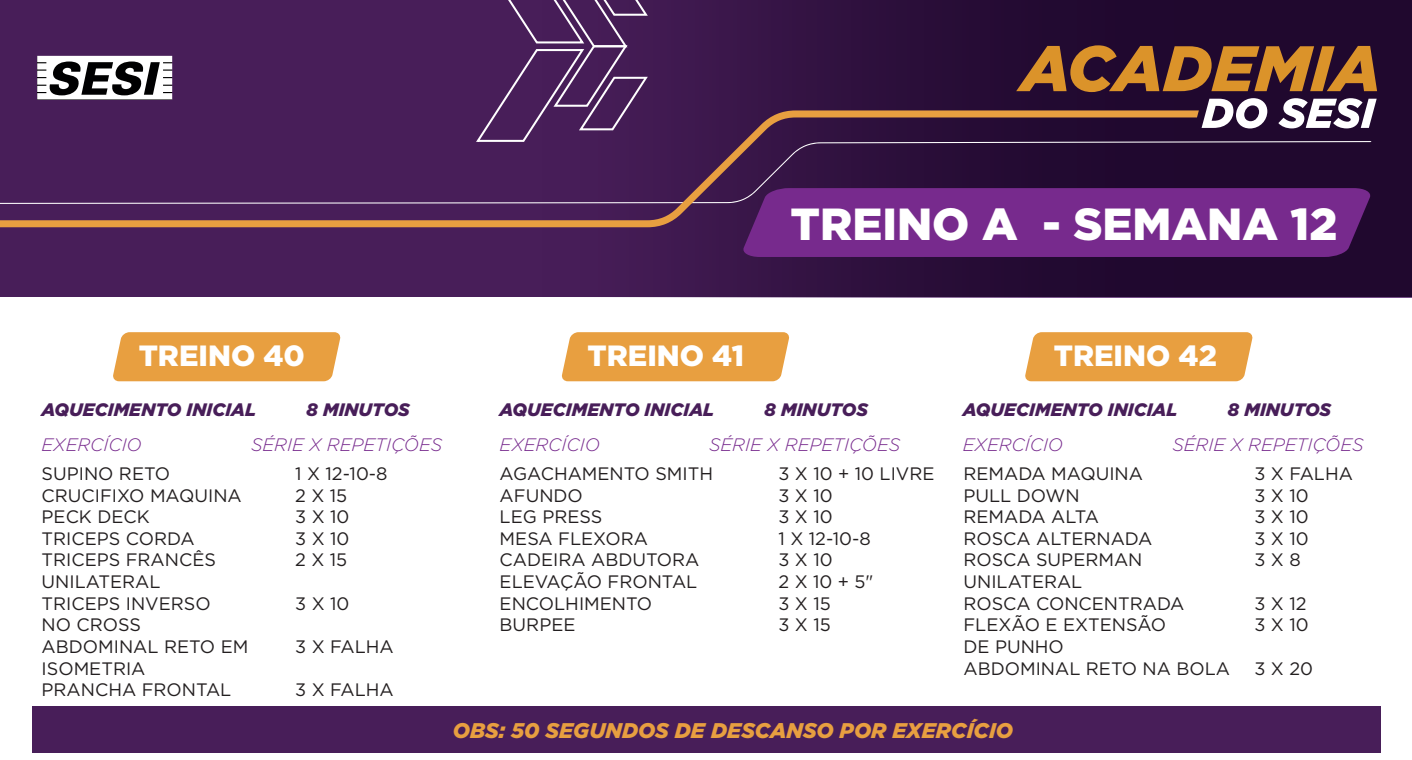
<style>
.page{position:relative;width:1412px;height:760px;background:#fff}
.page>*{position:absolute;margin:0;border:0;box-sizing:border-box;transform-origin:0 0}
.t1{font:900 44.85px "Gotham";color:#fff}
.t2{font:900 29.25px "Gotham";color:#fff}
.t3{font:italic 900 21.15px "Gotham";color:#e89f40}
.t4{font:18px/21.6px "Gotham";color:#231f20}
.t5{font:italic 900 18px "Gotham";color:#481e59}
.t6{font:italic 300 18px "Gotham";color:#772a8d}
</style>
<div class="page">
<div style="left:0;top:0;width:1412px;height:297px;background:#481e59"></div>
<div style="left:535px;top:0;width:877px;height:297px;background:linear-gradient(to right,#431b54,#160324)"></div>
<svg style="left:1016px;top:45px;width:361px;height:47px;background:#87552c"></svg>
<div style="left:1199px;top:141px;width:172px;height:47px;background:#20082e"></div>
<svg style="left:0;top:110px;width:1199px;height:117px"></svg>
<svg style="left:1201px;top:98px;width:66px;height:30px;background:#9f95a5"></svg>
<svg style="left:1278px;top:98px;width:98px;height:30px;background:#a298a8"></svg>
<div style="left:741px;top:188px;width:631px;height:69px;background:#772a8d"></div>
<div style="left:113px;top:332px;width:228px;height:49px;background:#e89f40"></div>
<svg style="left:37px;top:56px;width:135px;height:43px;background:#9c9c9d"></svg>
<svg style="left:474px;top:0;width:176px;height:144px"></svg>
<div style="left:561px;top:332px;width:228px;height:49px;background:#e89f40"></div>
<div style="left:1025px;top:332px;width:228px;height:49px;background:#e89f40"></div>
<div style="left:32px;top:705px;width:1348px;height:47px;background:#481e59"></div>
<h1 class="t1" style="left:790px;top:193px;width:548px">TREINO A - SEMANA 12</h1>
<h2 class="t2" style="left:139px;top:335px;width:168px">TREINO 40</h2>
<h2 class="t2" style="left:587px;top:335px;width:158px">TREINO 41</h2>
<h2 class="t2" style="left:1054px;top:335px;width:165px">TREINO 42</h2>
<p class="t5" style="left:42px;top:397px;width:216px">AQUECIMENTO INICIAL</p>
<p class="t5" style="left:306px;top:397px;width:105px">8 MINUTOS</p>
<p class="t5" style="left:500px;top:397px;width:216px">AQUECIMENTO INICIAL</p>
<p class="t5" style="left:764px;top:397px;width:105px">8 MINUTOS</p>
<p class="t5" style="left:963px;top:397px;width:216px">AQUECIMENTO INICIAL</p>
<p class="t5" style="left:1227px;top:397px;width:105px">8 MINUTOS</p>
<p class="t6" style="left:42px;top:433px;width:102px">EXERCÍCIO</p>
<p class="t6" style="left:251px;top:433px;width:193px">SÉRIE X REPETIÇÕES</p>
<p class="t6" style="left:500px;top:433px;width:102px">EXERCÍCIO</p>
<p class="t6" style="left:709px;top:433px;width:193px">SÉRIE X REPETIÇÕES</p>
<p class="t6" style="left:963px;top:433px;width:102px">EXERCÍCIO</p>
<p class="t6" style="left:1172px;top:433px;width:193px">SÉRIE X REPETIÇÕES</p>
<p class="t4" style="left:42px;top:462px;width:208px">SUPINO RETO<br>CRUCIFIXO MAQUINA<br>PECK DECK<br>TRICEPS CORDA<br>TRICEPS FRANCÊS<br>UNILATERAL<br>TRICEPS INVERSO<br>NO CROSS<br>ABDOMINAL RETO EM<br>ISOMETRIA<br>PRANCHA FRONTAL</p>
<p class="t4" style="left:500px;top:462px;width:215px">AGACHAMENTO SMITH<br>AFUNDO<br>LEG PRESS<br>MESA FLEXORA<br>CADEIRA ABDUTORA<br>ELEVAÇÃO FRONTAL<br>ENCOLHIMENTO<br>BURPEE</p>
<p class="t4" style="left:295px;top:462px;width:94px">1 X 12-10-8<br>2 X 15<br>3 X 10<br>3 X 10<br>2 X 15</p>
<p class="t4" style="left:295px;top:591px;width:56px">3 X 10</p>
<p class="t4" style="left:295px;top:635px;width:100px">3 X FALHA</p>
<p class="t4" style="left:295px;top:678px;width:100px">3 X FALHA</p>
<p class="t4" style="left:778px;top:462px;width:157px">3 X 10 + 10 LIVRE<br>3 X 10<br>3 X 10<br>1 X 12-10-8<br>3 X 10<br>2 X 10 + 5"<br>3 X 15<br>3 X 15</p>
<p class="t4" style="left:963px;top:462px;width:268px">REMADA MAQUINA<br>PULL DOWN<br>REMADA ALTA<br>ROSCA ALTERNADA<br>ROSCA SUPERMAN<br>UNILATERAL<br>ROSCA CONCENTRADA<br>FLEXÃO E EXTENSÃO<br>DE PUNHO<br>ABDOMINAL RETO NA BOLA</p>
<p class="t4" style="left:1254px;top:462px;width:100px">3 X FALHA<br>3 X 10<br>3 X 10<br>3 X 10<br>3 X 8</p>
<p class="t4" style="left:1254px;top:591px;width:56px">3 X 12<br>3 X 10</p>
<p class="t4" style="left:1254px;top:656px;width:60px">3 X 20</p>
<p class="t3" style="left:453px;top:715px;width:562px">OBS: 50 SEGUNDOS DE DESCANSO POR EXERCÍCIO</p>
</div>
